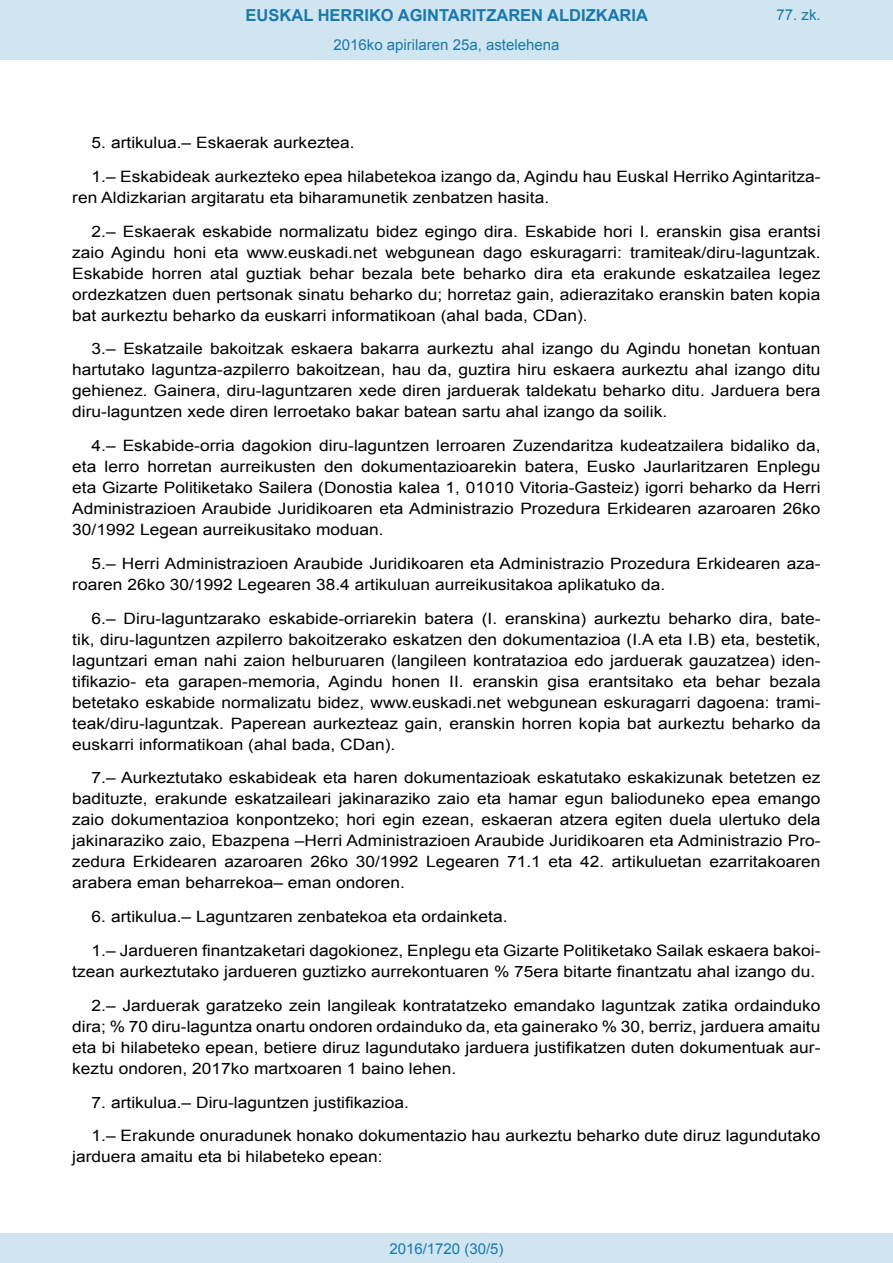
<style>
.page{position:relative;width:893px;height:1263px;background:#fff}
.page>*{position:absolute;margin:0;border:0;box-sizing:border-box;transform-origin:0 0}
.t1{font:700 16.5px "Arial";color:#1879ad}
.BOPVDetalle{font:15.6px/21px "Arial";color:#000;text-align:justify;scale:1.11 1}
.Paginacion_Centro{font:15px "Arial";color:#1879ad}
</style>
<div class="page">
<div style="left:0;top:0;width:893px;height:60px;background:#d0e5f0"></div>
<div style="left:0;top:1233px;width:893px;height:30px;background:#d0e5f0"></div>
<p class="t1" style="left:246px;top:4px;width:404px">EUSKAL HERRIKO AGINTARITZAREN ALDIZKARIA</p>
<p class="Paginacion_Centro" style="left:333px;top:35px;width:227px">2016ko apirilaren 25a, astelehena</p>
<p class="Paginacion_Centro" style="left:776px;top:5px;width:46px">77. zk.</p>
<p class="BOPVDetalle" style="left:92px;top:132px;width:238px">5. artikulua.– Eskaerak aurkeztea.</p>
<p class="BOPVDetalle" style="left:72px;top:166px;width:676px;text-indent:19px">1.– Eskabideak aurkezteko epea hilabetekoa izango da, Agindu hau Euskal Herriko Agintaritza&shy;ren Aldizkarian argitaratu eta biharamunetik zenbatzen hasita.</p>
<p class="BOPVDetalle" style="left:72px;top:221px;width:676px;text-indent:19px">2.– Eskaerak eskabide normalizatu bidez egingo dira. Eskabide hori I. eranskin gisa erantsi zaio Agindu honi eta www.euskadi.net webgunean dago eskuragarri: tramiteak/diru-laguntzak.<br>Eskabide horren atal guztiak behar bezala bete beharko dira eta erakunde eskatzailea legez ordezkatzen duen pertsonak sinatu beharko du; horretaz gain, adierazitako eranskin baten kopia bat aurkeztu beharko da euskarri informatikoan (ahal bada, CDan).</p>
<p class="BOPVDetalle" style="left:72px;top:339px;width:676px;text-indent:19px">3.– Eskatzaile bakoitzak eskaera bakarra aurkeztu ahal izango du Agindu honetan kontuan hartutako laguntza-azpilerro bakoitzean, hau da, guztira hiru eskaera aurkeztu ahal izango ditu gehienez. Gainera, diru-laguntzaren xede diren jarduerak taldekatu beharko ditu. Jarduera bera diru-laguntzen xede diren lerroetako bakar batean sartu ahal izango da soilik.</p>
<p class="BOPVDetalle" style="left:72px;top:435px;width:676px;text-indent:19px">4.– Eskabide-orria dagokion diru-laguntzen lerroaren Zuzendaritza kudeatzailera bidaliko da, eta lerro horretan aurreikusten den dokumentazioarekin batera, Eusko Jaurlaritzaren Enplegu eta Gizarte Politiketako Sailera (Donostia kalea 1, 01010 Vitoria-Gasteiz) igorri beharko da Herri Administrazioen Araubide Juridikoaren eta Administrazio Prozedura Erkidearen azaroaren 26ko 30/1992 Legean aurreikusitako moduan.</p>
<p class="BOPVDetalle" style="left:72px;top:553px;width:676px;text-indent:19px">5.– Herri Administrazioen Araubide Juridikoaren eta Administrazio Prozedura Erkidearen aza&shy;roaren 26ko 30/1992 Legearen 38.4 artikuluan aurreikusitakoa aplikatuko da.</p>
<p class="BOPVDetalle" style="left:72px;top:608px;width:676px;text-indent:19px">6.– Diru-laguntzarako eskabide-orriarekin batera (I. eranskina) aurkeztu beharko dira, bate&shy;tik, diru-laguntzen azpilerro bakoitzerako eskatzen den dokumentazioa (I.A eta I.B) eta, bestetik, laguntzari eman nahi zaion helburuaren (langileen kontratazioa edo jarduerak gauzatzea) iden&shy;tifikazio- eta garapen-memoria, Agindu honen II. eranskin gisa erantsitako eta behar bezala betetako eskabide normalizatu bidez, www.euskadi.net webgunean eskuragarri dagoena: trami&shy;teak/diru-laguntzak. Paperean aurkezteaz gain, eranskin horren kopia bat aurkeztu beharko da euskarri informatikoan (ahal bada, CDan).</p>
<p class="BOPVDetalle" style="left:72px;top:768px;width:676px;text-indent:19px">7.– Aurkeztutako eskabideak eta haren dokumentazioak eskatutako eskakizunak betetzen ez badituzte, erakunde eskatzaileari jakinaraziko zaio eta hamar egun balioduneko epea emango zaio dokumentazioa konpontzeko; hori egin ezean, eskaeran atzera egiten duela ulertuko dela jakinaraziko zaio, Ebazpena –Herri Administrazioen Araubide Juridikoaren eta Administrazio Pro&shy;zedura Erkidearen azaroaren 26ko 30/1992 Legearen 71.1 eta 42. artikuluetan ezarritakoaren arabera eman beharrekoa– eman ondoren.</p>
<p class="BOPVDetalle" style="left:92px;top:906px;width:376px">6. artikulua.– Laguntzaren zenbatekoa eta ordainketa.</p>
<p class="BOPVDetalle" style="left:72px;top:940px;width:676px;text-indent:19px">1.– Jardueren finantzaketari dagokionez, Enplegu eta Gizarte Politiketako Sailak eskaera bakoi&shy;tzean aurkeztutako jardueren guztizko aurrekontuaren % 75era bitarte finantzatu ahal izango du.</p>
<p class="BOPVDetalle" style="left:72px;top:995px;width:676px;text-indent:19px">2.– Jarduerak garatzeko zein langileak kontratatzeko emandako laguntzak zatika ordainduko dira; % 70 diru-laguntza onartu ondoren ordainduko da, eta gainerako % 30, berriz, jarduera amaitu eta bi hilabeteko epean, betiere diruz lagundutako jarduera justifikatzen duten dokumentuak aur&shy;keztu ondoren, 2017ko martxoaren 1 baino lehen.</p>
<p class="BOPVDetalle" style="left:92px;top:1092px;width:287px">7. artikulua.– Diru-laguntzen justifikazioa.</p>
<p class="BOPVDetalle" style="left:72px;top:1125px;width:675px;text-indent:19px">1.– Erakunde onuradunek honako dokumentazio hau aurkeztu beharko dute diruz lagundutako jarduera amaitu eta bi hilabeteko epean:</p>
<p class="Paginacion_Centro" style="left:389px;top:1238px;width:116px">2016/1720 (30/5)</p>
</div>
